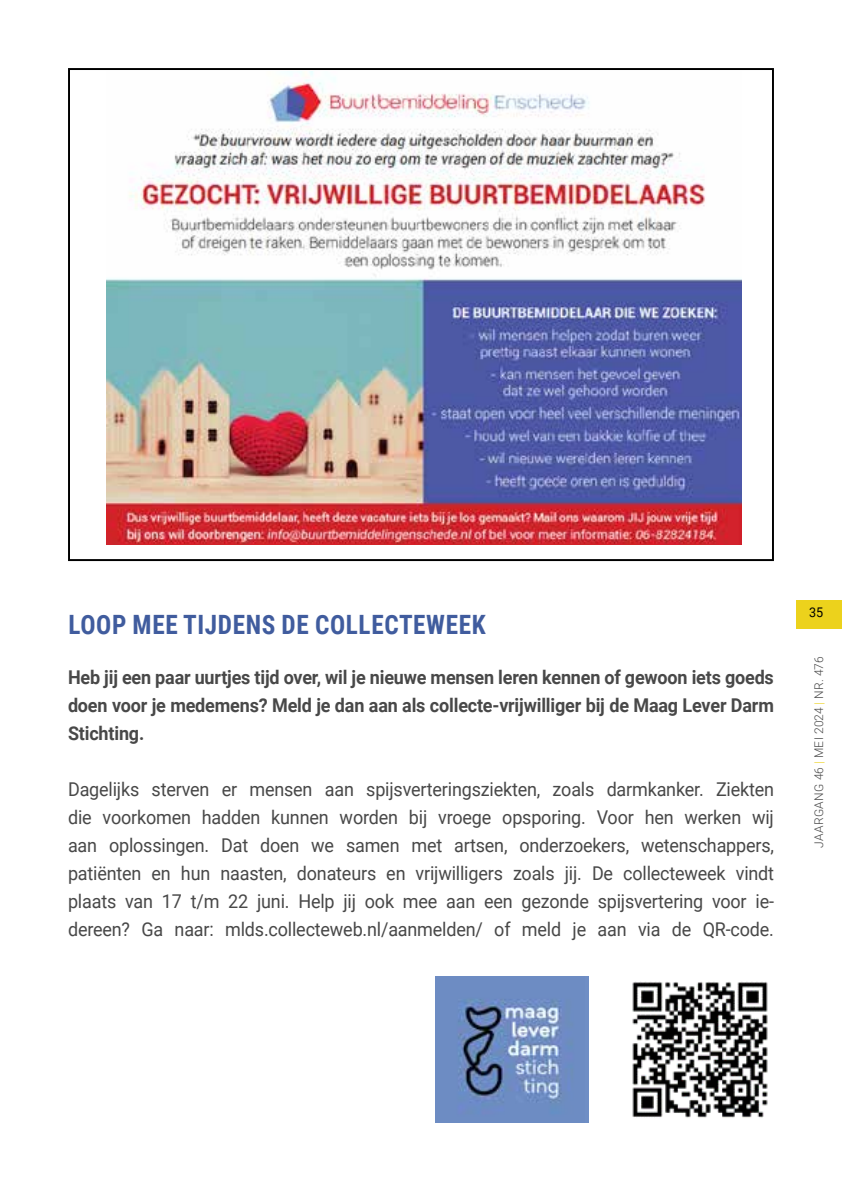
<style>
.page{position:relative;width:842px;height:1191px;background:#fff}
.page>*{position:absolute;margin:0;border:0;box-sizing:border-box;transform-origin:0 0}
.t1{font:700 26.6px "Roboto Condensed";letter-spacing:.025em;color:#405c9e;scale:.95 1}
.t2{font:19px/28px "Roboto";letter-spacing:-.01em;color:#484848;text-align:justify;scale:.95 1}
.t3{font:700 19px/28px "Roboto";letter-spacing:-.01em;color:#484848;text-align:justify;scale:.95 1}
.t4{font:13.4px "Roboto";color:#000;scale:.95 1}
.t5{font:300 12px "Roboto";letter-spacing:.035em;color:#484848}
.s1{color:#ecd21c}
</style>
<div class="page">
<img style="left:106px;top:71px;width:635px;height:474px">
<div style="left:68px;top:68px;width:706px;height:493px;border:2px solid #000"></div>
<img style="left:435px;top:976px;width:153px;height:146px">
<img style="left:632px;top:981px;width:136px;height:137px">
<div style="left:796px;top:600px;width:46px;height:28px;background:#ecd21c"></div>
<h1 class="t1" style="left:68px;top:606px;width:441px">LOOP MEE TIJDENS DE COLLECTEWEEK</h1>
<p class="t3" style="left:68px;top:663px;width:744px">Heb jij een paar uurtjes tijd over, wil je nieuwe mensen leren kennen of gewoon iets goeds doen voor je medemens? Meld je dan aan als collecte-vrijwilliger bij de Maag Lever Darm Stichting.</p>
<p class="t2" style="left:68px;top:775px;width:745px">Dagelijks sterven er mensen aan spijsverteringsziekten, zoals darmkanker. Ziekten die voorkomen hadden kunnen worden bij vroege opsporing. Voor hen werken wij aan oplossingen. Dat doen we samen met artsen, onderzoekers, wetenschappers, patiënten en hun naasten, donateurs en vrijwilligers zoals jij. De collecteweek vindt plaats van 17 t/m 22 juni. Help jij ook mee aan een gezonde spijsvertering voor ie&shy;dereen? Ga naar: mlds.collecteweb.nl/aanmelden/ of meld je aan via de QR-code.</p>
<p class="t4" style="left:809px;top:603px;width:16px">35</p>
<p class="t5" style="left:810px;top:848px;width:193px;rotate:-90deg">JAARGANG 46 <span class="s1">|</span> MEI 2024 <span class="s1">|</span> NR. 476</p>
</div>
